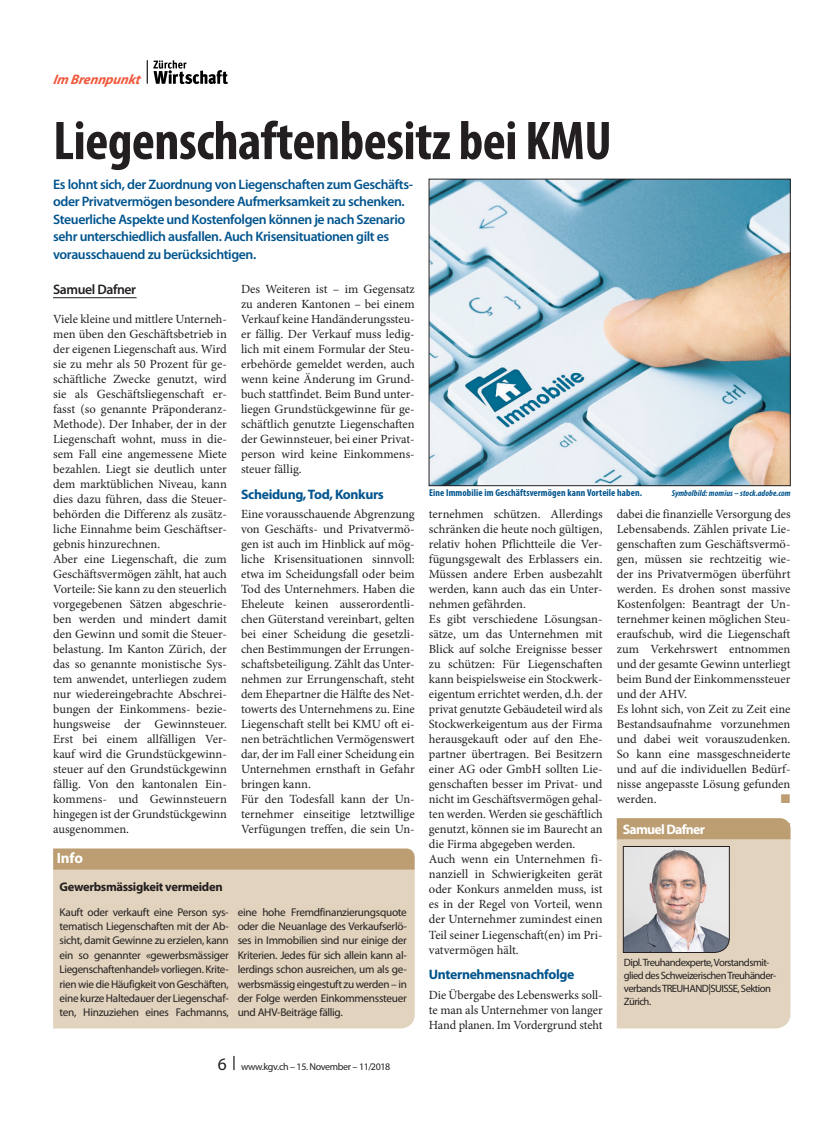
<style>
.page{position:relative;width:833px;height:1134px;background:#fff}
.page>*{position:absolute;margin:0;border:0;box-sizing:border-box;transform-origin:0 0}
.t1{font:700 condensed 55px "Myriad Pro";letter-spacing:-.01em;color:#231f20}
.t2{font:700 15px "Myriad Pro";color:#fff}
.t3{font:600 13.75px/17.5px "Myriad Pro";letter-spacing:-.03em;color:#00548e}
.t4{font:700 13.75px "Myriad Pro";letter-spacing:-.025em;color:#00548e}
.t5{font:italic 700 13.75px "Myriad Pro";color:#f0593e}
.t6{font:600 13.75px "Myriad Pro";letter-spacing:-.03em;color:#231f20}
.t7{font:700 13.75px "Myriad Pro";letter-spacing:-.05em;color:#fff}
.t8{font:12.5px/15px "Minion Pro";color:#231f20}
.t9{font:700 12.5px "Myriad Pro";letter-spacing:-.025em;color:#231f20}
.t10{font:12.5px "Zapf Dingbats Std";color:#bc9e72}
.t11{font:11.25px/14.4px "Myriad Pro";letter-spacing:-.025em;color:#231f20;text-align:justify}
.t12{font:10.62px/13.1px "Myriad Pro";letter-spacing:-.05em;color:#231f20}
.t13{font:700 condensed 10px "Myriad Pro";letter-spacing:.01em;color:#00548e}
.t14{font:10px "Myriad Pro";letter-spacing:-.035em;color:#231f20}
.t15{font:italic 700 condensed 8.75px "Myriad Pro";letter-spacing:.01em;color:#00548e}
.s1{font-size:17.5px}
</style>
<div class="page">
<svg style="left:233px;top:1056px;width:1px;height:14px"></svg>
<svg style="left:147px;top:60px;width:81px;height:24px"></svg>
<hr style="left:53px;top:297px;width:84px;height:1px;background:#231f20">
<svg style="left:617px;top:818px;width:173px;height:210px;background:#d5c7b8"></svg>
<div style="left:622px;top:823px;width:167px;height:12px;background:#bc9e72"></div>
<div style="left:53px;top:870px;width:362px;height:158px;background:#e1d3bd"></div>
<img style="left:431px;top:181px;width:357px;height:303px">
<div style="left:429px;top:179px;width:361px;height:307px;border:1px solid #231f20"></div>
<svg style="left:53px;top:848px;width:362px;height:22px;background:#bea176"></svg>
<p class="t5" style="left:53px;top:71px;width:88px">Im Brennpunkt</p>
<h1 class="t1" style="left:53px;top:121px;width:560px">Liegenschaftenbesitz bei KMU</h1>
<p class="t3" style="left:53px;top:177px;width:361px">Es lohnt sich, der Zuordnung von Liegenschaften zum Geschäfts&shy;oder Privatvermögen besondere Aufmerksamkeit zu schenken.<br>Steuerliche Aspekte und Kostenfolgen können je nach Szenario sehr unterschiedlich ausfallen. Auch Krisensituationen gilt es vorausschauend zu berücksichtigen.</p>
<p class="t6" style="left:53px;top:285px;width:85px">Samuel Dafner</p>
<p class="t8" style="left:241px;top:283px;width:175px;text-align:justify">Des Weiteren ist – im Gegensatz zu anderen Kantonen – bei einem Verkauf keine Handänderungssteu&shy;er fällig. Der Verkauf muss ledig&shy;lich mit einem Formular der Steu&shy;erbehörde gemeldet werden, auch wenn keine Änderung im Grund&shy;buch stattfindet. Beim Bund unter&shy;liegen Grundstückgewinne für ge&shy;schäftlich genutzte Liegenschaften der Gewinnsteuer, bei einer Privat&shy;person wird keine Einkommens&shy;steuer fällig.</p>
<p class="t4" style="left:241px;top:489px;width:144px">Scheidung,Tod, Konkurs</p>
<p class="t8" style="left:241px;top:508px;width:175px">Eine vorausschauende Abgrenzung von Geschäfts- und Privatvermö&shy;gen ist auch im Hinblick auf mög&shy;liche Krisensituationen sinnvoll: etwa im Scheidungsfall oder beim Tod des Unternehmers. Haben die Eheleute keinen ausserordentli&shy;chen Güterstand vereinbart, gelten bei einer Scheidung die gesetzli&shy;chen Bestimmungen der Errungen&shy;schaftsbeteiligung. Zählt das Unter&shy;nehmen zur Errungenschaft, steht dem Ehepartner die Hälfte des Net&shy;towerts des Unternehmens zu. Eine Liegenschaft stellt bei KMU oft ei&shy;nen beträchtlichen Vermögenswert dar, der im Fall einer Scheidung ein Unternehmen ernsthaft in Gefahr bringen kann.<br>Für den Todesfall kann der Un&shy;ternehmer einseitige letztwillige Verfügungen treffen, die sein Un-</p>
<p class="t8" style="left:429px;top:508px;width:175px">ternehmen schützen. Allerdings schränken die heute noch gültigen, relativ hohen Pflichtteile die Ver&shy;fügungsgewalt des Erblassers ein.<br>Müssen andere Erben ausbezahlt werden, kann auch das ein Unter&shy;nehmen gefährden.<br>Es gibt verschiedene Lösungsan&shy;sätze, um das Unternehmen mit<br>Blick auf solche Ereignisse besser zu schützen: Für Liegenschaften kann beispielsweise ein Stockwerk&shy;eigentum errichtet werden, d.h. der privat genutzte Gebäudeteil wird als<br>Stockwerkeigentum aus der Firma herausgekauft oder auf den Ehe&shy;partner übertragen. Bei Besitzern einer AG oder GmbH sollten Lie&shy;genschaften besser im Privat- und nicht im Geschäftsvermögen gehal&shy;ten werden. Werden sie geschäftlich genutzt, können sie im Baurecht an die Firma abgegeben werden.<br>Auch wenn ein Unternehmen fi&shy;nanziell in Schwierigkeiten gerät oder Konkurs anmelden muss, ist es in der Regel von Vorteil, wenn der Unternehmer zumindest einen<br>Teil seiner Liegenschaft(en) im Pri&shy;vatvermögen hält.</p>
<p class="t4" style="left:429px;top:969px;width:147px">Unternehmensnachfolge</p>
<p class="t8" style="left:429px;top:988px;width:175px;text-align:justify">Die Übergabe des Lebenswerks soll&shy;te man als Unternehmer von langer Hand planen. Im Vordergrund steht</p>
<p class="t8" style="left:53px;top:313px;width:175px">Viele kleine und mittlere Unterneh&shy;men üben den Geschäftsbetrieb in der eigenen Liegenschaft aus. Wird sie zu mehr als 50 Prozent für ge&shy;schäftliche Zwecke genutzt, wird sie als Geschäftsliegenschaft er&shy;fasst (so genannte Präponderanz-<br>Methode). Der Inhaber, der in der<br>Liegenschaft wohnt, muss in die&shy;sem Fall eine angemessene Miete bezahlen. Liegt sie deutlich unter dem marktüblichen Niveau, kann dies dazu führen, dass die Steuer&shy;behörden die Differenz als zusätz&shy;liche Einnahme beim Geschäftser&shy;gebnis hinzurechnen.<br>Aber eine Liegenschaft, die zum<br>Geschäftsvermögen zählt, hat auch<br>Vorteile: Sie kann zu den steuerlich vorgegebenen Sätzen abgeschrie&shy;ben werden und mindert damit den Gewinn und somit die Steuer&shy;belastung. Im Kanton Zürich, der das so genannte monistische Sys&shy;tem anwendet, unterliegen zudem nur wiedereingebrachte Abschrei&shy;bungen der Einkommens- bezie&shy;hungsweise der Gewinnsteuer.<br>Erst bei einem allfälligen Ver&shy;kauf wird die Grundstückgewinn&shy;steuer auf den Grundstückgewinn fällig. Von den kantonalen Ein&shy;kommens- und Gewinnsteuern hingegen ist der Grundstückgewinn ausgenommen.</p>
<p class="t13" style="left:429px;top:489px;width:215px">Eine Immobilie im Geschäftsvermögen kann Vorteile haben.</p>
<p class="t15" style="left:671px;top:488px;width:120px">Symbolbild:momius –stock.adobe.com</p>
<p class="t8" style="left:617px;top:508px;width:175px">dabei die finanzielle Versorgung des<br>Lebensabends. Zählen private Lie&shy;genschaften zum Geschäftsvermö&shy;gen, müssen sie rechtzeitig wie&shy;der ins Privatvermögen überführt werden. Es drohen sonst massive<br>Kostenfolgen: Beantragt der Un&shy;ternehmer keinen möglichen Steu&shy;eraufschub, wird die Liegenschaft zum Verkehrswert entnommen und der gesamte Gewinn unterliegt beim Bund der Einkommenssteuer und der AHV.<br>Es lohnt sich, von Zeit zu Zeit eine<br>Bestandsaufnahme vorzunehmen und dabei weit vorauszudenken.<br>So kann eine massgeschneiderte und auf die individuellen Bedürf&shy;nisse angepasste Lösung gefunden werden.</p>
<p class="t10" style="left:781px;top:792px;width:11px">■</p>
<p class="t7" style="left:622px;top:824px;width:84px">SamuelDafner</p>
<p class="t2" style="left:57px;top:853px;width:28px">Info</p>
<p class="t9" style="left:60px;top:882px;width:165px">Gewerbsmässigkeit vermeiden</p>
<p class="t11" style="left:60px;top:906px;width:171px">Kauft oder verkauft eine Person sys&shy;tematisch Liegenschaften mit der Ab&shy;sicht, damit Gewinne zu erzielen, kann ein so genannter «gewerbsmässiger Liegenschaftenhandel» vorliegen. Krite&shy;rien wie die Häufigkeit von Geschäften, eine kurze Haltedauer der Liegenschaf&shy;ten, Hinzuziehen eines Fachmanns,</p>
<p class="t11" style="left:238px;top:906px;width:171px">eine hohe Fremdfinanzierungsquote oder die Neuanlage des Verkaufserlö&shy;ses in Immobilien sind nur einige der Kriterien. Jedes für sich allein kann al&shy;lerdings schon ausreichen, um als ge&shy;werbsmässig eingestuft zu werden – in der Folge werden Einkommenssteuer und AHV-Beiträge fällig.</p>
<p class="t12" style="left:624px;top:957px;width:154px">Dipl.Treuhandexperte,Vorstandsmit&shy;glied des SchweizerischenTreuhänder&shy;verbandsTREUHAND|SUISSE, Sektion<br>Zürich.</p>
<p class="t14" style="left:218px;top:1063px;width:174px"><span class="s1">6</span> www.kgv.ch – 15. November – 11/2018</p>
</div>
